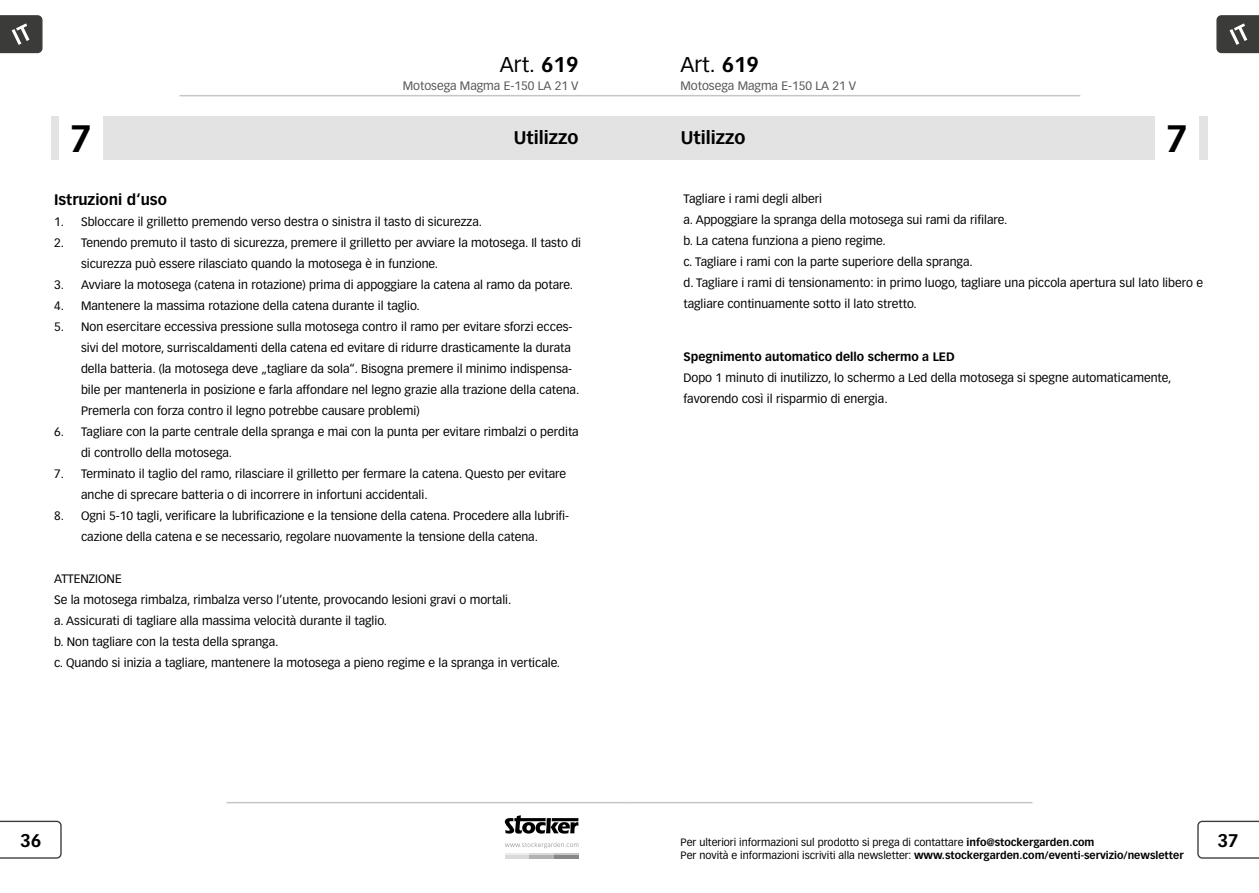
<style>
.page{position:relative;width:1259px;height:893px;background:#fff}
.page>*{position:absolute;margin:0;border:0;box-sizing:border-box;transform-origin:0 0}
.t1{font:700 37.5px "Vectora LT Std";color:#000}
.t2{font:21px "Vectora LT Std";color:#000}
.t3{font:700 18px "Vectora LT Std";color:#000}
.t4{font:700 15px "Vectora LT Std";color:#000}
.t5{font:12px/21px "Vectora LT Std";color:#000}
.t6{font:12px "Vectora LT Std";color:#565656}
.t7{font:700 12px "Vectora LT Std";color:#000}
.t8{font:700 10.5px "Vectora LT Std";color:#000}
.t9{font:10.5px "Vectora LT Std";color:#000}
.s1{font-weight:700}
.s2{font-weight:400}
</style>
<div class="page">
<hr style="left:226px;top:802px;width:403px;height:1px;background:#c5c6c6">
<hr style="left:629px;top:802px;width:403px;height:1px;background:#c5c6c6">
<svg style="left:1197px;top:821px;width:62px;height:38px"></svg>
<svg style="left:0;top:821px;width:62px;height:38px"></svg>
<svg style="left:505px;top:815px;width:73px;height:19px"></svg>
<svg style="left:505px;top:842px;width:73px;height:6px"></svg>
<hr style="left:505px;top:853px;width:24px;height:2px;background:#ececed">
<hr style="left:529px;top:853px;width:25px;height:2px;background:#dadada">
<hr style="left:554px;top:853px;width:24px;height:2px;background:#c5c6c6">
<hr style="left:505px;top:855px;width:24px;height:4px;background:#dadada">
<hr style="left:529px;top:855px;width:25px;height:4px;background:#b1b2b3">
<hr style="left:554px;top:855px;width:24px;height:4px;background:#878786">
<hr style="left:179px;top:95px;width:450px;height:1px;background:#c5c6c6">
<hr style="left:629px;top:95px;width:451px;height:1px;background:#c5c6c6">
<svg style="left:1216px;top:15px;width:43px;height:38px;background:#4d4d4c"></svg>
<svg style="left:0;top:15px;width:43px;height:38px;background:#4d4d4c"></svg>
<div style="left:51px;top:116px;width:578px;height:44px;background:#e3e3e3"></div>
<div style="left:60px;top:116px;width:43px;height:44px;background:#fff"></div>
<div style="left:629px;top:116px;width:579px;height:44px;background:#e3e3e3"></div>
<div style="left:1155px;top:116px;width:44px;height:44px;background:#fff"></div>
<h2 class="t2" style="left:500px;top:53px;width:80px">Art. <span class="s1">619</span></h2>
<p class="t6" style="left:403px;top:79px;width:177px">Motosega Magma E-150 LA 21 V</p>
<h2 class="t2" style="left:680px;top:52px;width:80px">Art. <span class="s1">619</span></h2>
<p class="t6" style="left:680px;top:79px;width:177px">Motosega Magma E-150 LA 21 V</p>
<h1 class="t1" style="left:70px;top:116px;width:24px">7</h1>
<h3 class="t3" style="left:514px;top:126px;width:66px">Utilizzo</h3>
<h3 class="t3" style="left:680px;top:126px;width:66px">Utilizzo</h3>
<h1 class="t1" style="left:1166px;top:116px;width:24px">7</h1>
<p class="t4" style="left:54px;top:191px;width:114px">Istruzioni d‘uso</p>
<p class="t5" style="left:54px;top:212px;width:430px">1. Sbloccare il grilletto premendo verso destra o sinistra il tasto di sicurezza.</p>
<p class="t5" style="left:81px;top:233px;width:502px;text-indent:-27px">2. Tenendo premuto il tasto di sicurezza, premere il grilletto per avviare la motosega. Il tasto di sicurezza può essere rilasciato quando la motosega è in funzione.</p>
<p class="t5" style="left:54px;top:275px;width:521px">3. Avviare la motosega (catena in rotazione) prima di appoggiare la catena al ramo da potare.</p>
<p class="t5" style="left:54px;top:296px;width:367px">4. Mantenere la massima rotazione della catena durante il taglio.</p>
<p class="t5" style="left:81px;top:317px;width:500px;text-indent:-27px">5. Non esercitare eccessiva pressione sulla motosega contro il ramo per evitare sforzi ecces&shy;sivi del motore, surriscaldamenti della catena ed evitare di ridurre drasticamente la durata della batteria. (la motosega deve „tagliare da sola“. Bisogna premere il minimo indispensa&shy;bile per mantenerla in posizione e farla affondare nel legno grazie alla trazione della catena.<br>Premerla con forza contro il legno potrebbe causare problemi)</p>
<p class="t5" style="left:81px;top:422px;width:499px;text-indent:-27px">6. Tagliare con la parte centrale della spranga e mai con la punta per evitare rimbalzi o perdita di controllo della motosega.</p>
<p class="t5" style="left:81px;top:464px;width:487px;text-indent:-27px">7. Terminato il taglio del ramo, rilasciare il grilletto per fermare la catena. Questo per evitare anche di sprecare batteria o di incorrere in infortuni accidentali.</p>
<p class="t5" style="left:54px;top:506px;width:517px;text-align:center">8. Ogni 5-10 tagli, verificare la lubrificazione e la tensione della catena. Procedere alla lubrifi&shy;cazione della catena e se necessario, regolare nuovamente la tensione della catena.</p>
<p class="t5" style="left:54px;top:569px;width:508px">ATTENZIONE<br>Se la motosega rimbalza, rimbalza verso l‘utente, provocando lesioni gravi o mortali.<br>a. Assicurati di tagliare alla massima velocità durante il taglio.<br>b. Non tagliare con la testa della spranga.<br>c. Quando si inizia a tagliare, mantenere la motosega a pieno regime e la spranga in verticale.</p>
<p class="t5" style="left:683px;top:188px;width:521px">Tagliare i rami degli alberi<br>a. Appoggiare la spranga della motosega sui rami da rifilare.<br>b. La catena funziona a pieno regime.<br>c. Tagliare i rami con la parte superiore della spranga.<br>d. Tagliare i rami di tensionamento: in primo luogo, tagliare una piccola apertura sul lato libero e tagliare continuamente sotto il lato stretto.</p>
<p class="t7" style="left:683px;top:349px;width:273px">Spegnimento automatico dello schermo a LED</p>
<p class="t5" style="left:683px;top:367px;width:489px">Dopo 1 minuto di inutilizzo, lo schermo a Led della motosega si spegne automaticamente, favorendo così il risparmio di energia.</p>
<h3 class="t3" style="left:20px;top:829px;width:23px">36</h3>
<p class="t9" style="left:680px;top:836px;width:415px">Per ulteriori informazioni sul prodotto si prega di contattare <span class="s1">info@stockergarden.com</span></p>
<h3 class="t3" style="left:1217px;top:829px;width:23px">37</h3>
<p class="t8" style="left:680px;top:849px;width:504px"><span class="s2">Per novità e informazioni iscriviti alla newsletter:</span> www.stockergarden.com/eventi-servizio/newsletter</p>
</div>
